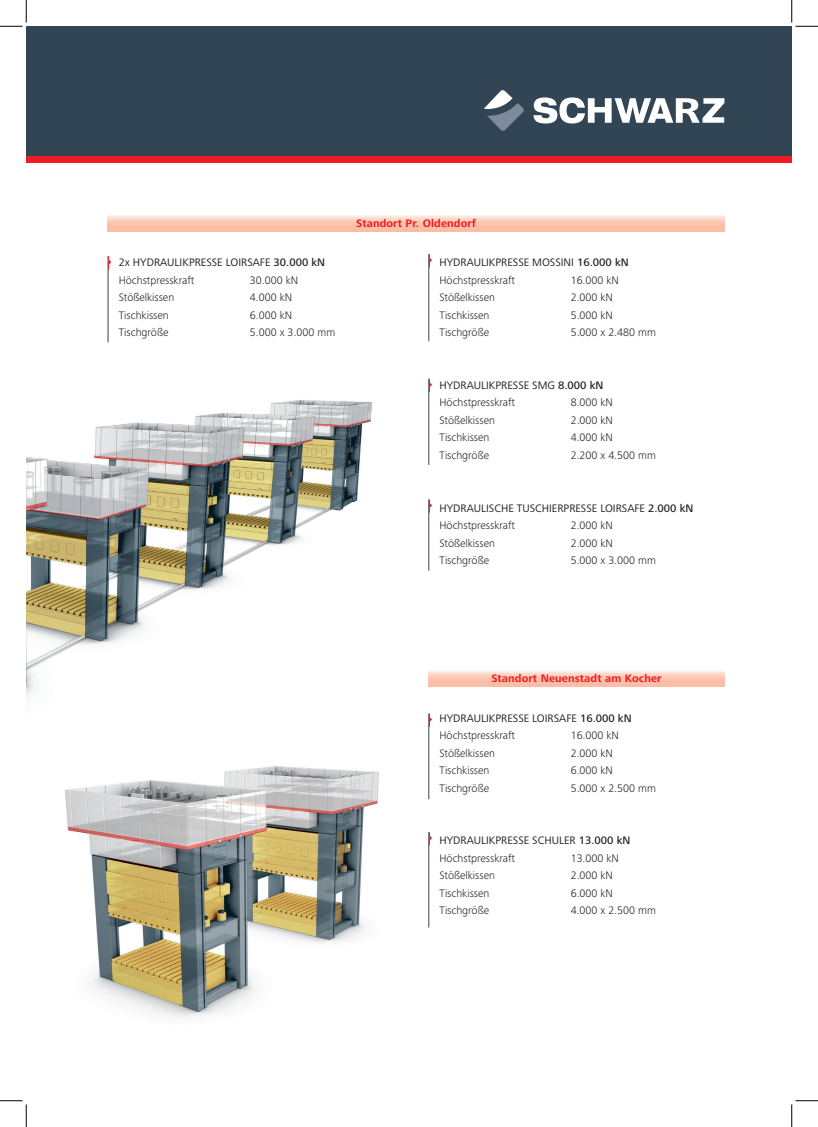
<style>
.page{position:relative;width:818px;height:1127px;background:#fff}
.page>*{position:absolute;margin:0;border:0;box-sizing:border-box;transform-origin:0 0}
.t1{font:300 11.25px "Frutiger Next Pro";color:#231f20}
.t2{font:11.25px/17.5px "Frutiger Next Pro";color:#231f20}
.t3{font:700 11.25px "Frutiger Next Pro";letter-spacing:.01em;color:#ee1d23}
.s1{font-weight:500}
.s2{font-weight:300}
</style>
<div class="page">
<img style="left:26px;top:400px;width:346px;height:297px">
<img style="left:65px;top:766px;width:314px;height:251px">
<svg style="left:26px;top:155px;width:766px;height:7px;background:#d3222a"></svg>
<div style="left:26px;top:26px;width:766px;height:129px;background:#324554"></div>
<hr style="left:428px;top:499px;width:1px;height:71px;background:#324554">
<svg style="left:429px;top:499px;width:3px;height:13px"></svg>
<hr style="left:428px;top:254px;width:1px;height:87px;background:#324554">
<svg style="left:429px;top:254px;width:3px;height:13px"></svg>
<hr style="left:108px;top:256px;width:1px;height:86px;background:#324554">
<svg style="left:108px;top:256px;width:3px;height:13px"></svg>
<hr style="left:428px;top:378px;width:1px;height:87px;background:#324554">
<svg style="left:429px;top:378px;width:3px;height:14px"></svg>
<hr style="left:428px;top:713px;width:1px;height:86px;background:#324554">
<svg style="left:429px;top:713px;width:3px;height:13px"></svg>
<hr style="left:428px;top:831px;width:1px;height:96px;background:#324554">
<svg style="left:429px;top:832px;width:3px;height:13px"></svg>
<svg style="left:533px;top:97px;width:191px;height:26px"></svg>
<svg style="left:484px;top:90px;width:40px;height:41px"></svg>
<svg style="left:108px;top:215px;width:616px;height:16px;background:#fbcdba"></svg>
<svg style="left:428px;top:671px;width:296px;height:15px;background:#fbcbb8"></svg>
<svg style="left:0;top:0;width:27px;height:27px"></svg>
<svg style="left:0;top:1100px;width:27px;height:26px"></svg>
<svg style="left:791px;top:0;width:27px;height:27px"></svg>
<svg style="left:791px;top:1100px;width:27px;height:26px"></svg>
<p class="t3" style="left:356px;top:216px;width:121px">Standort Pr. Oldendorf</p>
<p class="t2" style="left:119px;top:254px;width:208px">2x HYDRAULIKPRESSE LOIRSAFE <span class="s1">30.000 kN<br></span><span class="s2">Höchstpresskraft</span></p>
<p class="t1" style="left:250px;top:273px;width:50px">30.000 kN</p>
<p class="t2" style="left:439px;top:254px;width:191px">HYDRAULIKPRESSE MOSSINI <span class="s1">16.000 kN<br></span><span class="s2">Höchstpresskraft</span></p>
<p class="t1" style="left:571px;top:273px;width:50px">16.000 kN</p>
<p class="t1" style="left:119px;top:291px;width:57px">Stößelkissen</p>
<p class="t1" style="left:250px;top:291px;width:44px">4.000 kN</p>
<p class="t1" style="left:119px;top:308px;width:52px">Tischkissen</p>
<p class="t1" style="left:250px;top:308px;width:44px">6.000 kN</p>
<p class="t1" style="left:119px;top:326px;width:51px">Tischgröße</p>
<p class="t1" style="left:250px;top:326px;width:87px">5.000 x 3.000 mm</p>
<p class="t1" style="left:439px;top:291px;width:57px">Stößelkissen</p>
<p class="t1" style="left:571px;top:291px;width:44px">2.000 kN</p>
<p class="t1" style="left:439px;top:308px;width:52px">Tischkissen</p>
<p class="t1" style="left:571px;top:308px;width:44px">5.000 kN</p>
<p class="t1" style="left:439px;top:326px;width:51px">Tischgröße</p>
<p class="t1" style="left:571px;top:326px;width:87px">5.000 x 2.480 mm</p>
<p class="t2" style="left:439px;top:376px;width:165px">HYDRAULIKPRESSE SMG <span class="s1">8.000 kN<br></span><span class="s2">Höchstpresskraft</span></p>
<p class="t1" style="left:571px;top:396px;width:44px">8.000 kN</p>
<p class="t1" style="left:439px;top:413px;width:57px">Stößelkissen</p>
<p class="t1" style="left:571px;top:413px;width:44px">2.000 kN</p>
<p class="t1" style="left:439px;top:431px;width:52px">Tischkissen</p>
<p class="t1" style="left:571px;top:431px;width:44px">4.000 kN</p>
<p class="t1" style="left:439px;top:448px;width:51px">Tischgröße</p>
<p class="t1" style="left:571px;top:448px;width:87px">2.200 x 4.500 mm</p>
<p class="t2" style="left:439px;top:499px;width:256px">HYDRAULISCHE TUSCHIERPRESSE LOIRSAFE <span class="s1">2.000 kN<br></span><span class="s2">Höchstpresskraft</span></p>
<p class="t1" style="left:571px;top:518px;width:44px">2.000 kN</p>
<p class="t1" style="left:439px;top:536px;width:57px">Stößelkissen</p>
<p class="t1" style="left:571px;top:536px;width:44px">2.000 kN</p>
<p class="t1" style="left:439px;top:553px;width:51px">Tischgröße</p>
<p class="t1" style="left:571px;top:553px;width:87px">5.000 x 3.000 mm</p>
<p class="t3" style="left:491px;top:671px;width:172px">Standort Neuenstadt am Kocher</p>
<p class="t2" style="left:439px;top:709px;width:194px">HYDRAULIKPRESSE LOIRSAFE <span class="s1">16.000 kN<br></span><span class="s2">Höchstpresskraft</span></p>
<p class="t1" style="left:571px;top:728px;width:50px">16.000 kN</p>
<p class="t1" style="left:439px;top:746px;width:57px">Stößelkissen</p>
<p class="t1" style="left:571px;top:746px;width:44px">2.000 kN</p>
<p class="t1" style="left:439px;top:763px;width:52px">Tischkissen</p>
<p class="t1" style="left:571px;top:763px;width:44px">6.000 kN</p>
<p class="t1" style="left:439px;top:781px;width:51px">Tischgröße</p>
<p class="t1" style="left:571px;top:781px;width:87px">5.000 x 2.500 mm</p>
<p class="t2" style="left:439px;top:831px;width:193px">HYDRAULIKPRESSE SCHULER <span class="s1">13.000 kN<br></span><span class="s2">Höchstpresskraft</span></p>
<p class="t1" style="left:571px;top:851px;width:50px">13.000 kN</p>
<p class="t1" style="left:439px;top:868px;width:57px">Stößelkissen</p>
<p class="t1" style="left:571px;top:868px;width:44px">2.000 kN</p>
<p class="t1" style="left:439px;top:886px;width:52px">Tischkissen</p>
<p class="t1" style="left:571px;top:886px;width:44px">6.000 kN</p>
<p class="t1" style="left:439px;top:903px;width:51px">Tischgröße</p>
<p class="t1" style="left:571px;top:903px;width:87px">4.000 x 2.500 mm</p>
</div>
